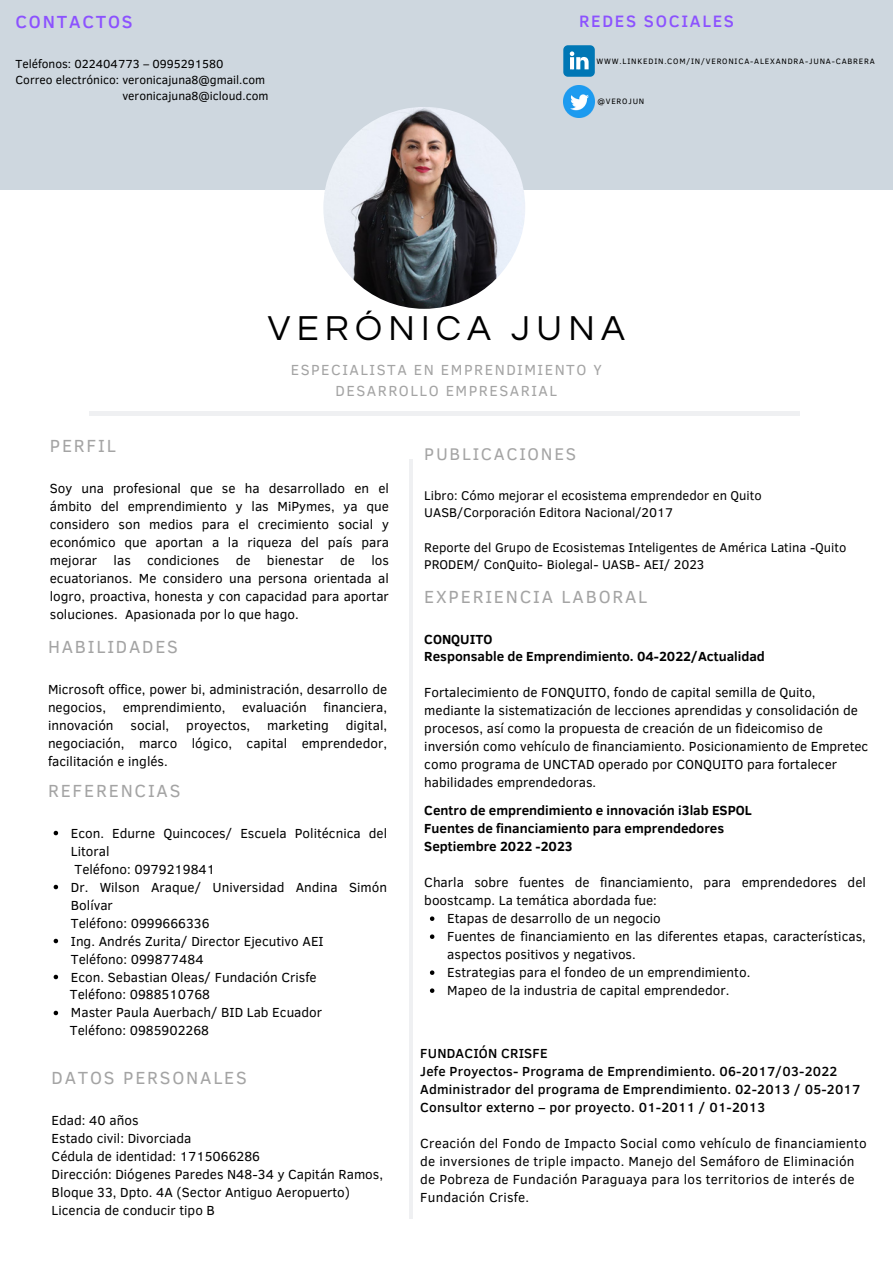
<style>
.page{position:relative;width:893px;height:1264px;background:#fff}
.page>*{position:absolute;margin:0;border:0;box-sizing:border-box;transform-origin:0 0}
.t1{font:36px "Questrial";letter-spacing:.175em;color:#000}
.t2{font:18px "Clear Sans";letter-spacing:.1em;color:#a4a4a4}
.t3{font:500 18px "Clear Sans";letter-spacing:.1em;color:#8c52ff}
.t4{font:17.25px "Clear Sans";letter-spacing:.1em;color:#a4a4a4}
.t5{font:500 16.95px "Clear Sans";letter-spacing:.1em;color:#8c52ff}
.t6{font:15px/20.2px "Clear Sans";letter-spacing:.1em;color:#a4a4a4;text-align:center}
.t7{font:13.5px/18px "Clear Sans";color:#000}
.t8{font:500 13.5px "Clear Sans";letter-spacing:.015em;color:#000}
.t9{font:700 13.5px "Clear Sans";color:#000}
.t10{font:13.05px/17.2px "Clear Sans";color:#000}
.t11{font:12px "Clear Sans";color:#000}
.t12{font:7.95px "Clear Sans";letter-spacing:.1em;color:#000}
</style>
<div class="page">
<hr style="left:409px;top:459px;width:3px;height:759px;background:#eff0f2">
<div style="left:0;top:0;width:892px;height:190px;background:#ced7df"></div>
<img style="left:323px;top:107px;width:202px;height:202px;border-radius:50%">
<hr style="left:89px;top:412px;width:711px;height:3px;background:#eff0f2">
<img style="left:563px;top:86px;width:31px;height:31px">
<svg style="left:563px;top:45px;width:31px;height:32px"></svg>
<svg style="left:54px;top:830px;width:4px;height:5px"></svg>
<svg style="left:54px;top:884px;width:4px;height:5px"></svg>
<svg style="left:54px;top:938px;width:4px;height:5px"></svg>
<svg style="left:54px;top:974px;width:4px;height:5px"></svg>
<svg style="left:54px;top:1010px;width:4px;height:5px"></svg>
<svg style="left:430px;top:916px;width:4px;height:4px"></svg>
<svg style="left:430px;top:934px;width:4px;height:4px"></svg>
<svg style="left:430px;top:970px;width:4px;height:4px"></svg>
<svg style="left:430px;top:988px;width:4px;height:4px"></svg>
<p class="t3" style="left:15px;top:9px;width:119px">CONTACTOS</p>
<p class="t5" style="left:579px;top:8px;width:156px">REDES SOCIALES</p>
<p class="t12" style="left:596px;top:55px;width:280px">WWW.LINKEDIN.COM/IN/VERONICA-ALEXANDRA-JUNA-CABRERA</p>
<p class="t12" style="left:597px;top:96px;width:48px">@VEROJUN</p>
<p class="t11" style="left:15px;top:55px;width:209px">Teléfonos: 022404773 – 0995291580</p>
<p class="t11" style="left:15px;top:71px;width:251px">Correo electrónico: veronicajuna8@gmail.com</p>
<p class="t11" style="left:122px;top:87px;width:147px">veronicajuna8@icloud.com</p>
<p class="t2" style="left:50px;top:433px;width:67px">PERFIL</p>
<p class="t1" style="left:268px;top:310px;width:358px">VERÓNICA JUNA</p>
<p class="t6" style="left:291px;top:359px;width:312px">ESPECIALISTA EN EMPRENDIMIENTO Y<br>DESARROLLO EMPRESARIAL</p>
<p class="t4" style="left:424px;top:442px;width:153px">PUBLICACIONES</p>
<p class="t7" style="left:50px;top:478px;width:340px;text-align:justify">Soy una profesional que se ha desarrollado en el ámbito del emprendimiento y las MiPymes, ya que considero son medios para el crecimiento social y económico que aportan a la riqueza del país para mejorar las condiciones de bienestar de los ecuatorianos. Me considero una persona orientada al logro, proactiva, honesta y con capacidad para aportar soluciones. Apasionada por lo que hago.</p>
<p class="t2" style="left:48px;top:633px;width:131px">HABILIDADES</p>
<p class="t7" style="left:48px;top:679px;width:340px;text-align:justify">Microsoft office, power bi, administración, desarrollo de negocios, emprendimiento, evaluación financiera, innovación</p>
<p class="t7" style="left:48px;top:715px;width:340px;text-align:justify;text-indent:298px">digital, negociación, marco lógico, capital emprendedor, facilitación e inglés.</p>
<p class="t7" style="left:131px;top:715px;width:40px">social,</p>
<p class="t7" style="left:186px;top:715px;width:65px">proyectos,</p>
<p class="t7" style="left:267px;top:715px;width:63px">marketing</p>
<p class="t2" style="left:48px;top:777px;width:134px">REFERENCIAS</p>
<p class="t7" style="left:71px;top:823px;width:318px">Econ. Edurne Quincoces/ Escuela Politécnica del<br>Litoral</p>
<p class="t7" style="left:71px;top:877px;width:318px">Dr. Wilson Araque/ Universidad Andina Simón<br>Bolívar</p>
<p class="t7" style="left:71px;top:931px;width:254px">Ing. Andrés Zurita/ Director Ejecutivo AEI</p>
<p class="t7" style="left:71px;top:967px;width:247px">Econ. Sebastian Oleas/ Fundación Crisfe</p>
<p class="t7" style="left:71px;top:1003px;width:253px">Master Paula Auerbach/ BID Lab Ecuador</p>
<p class="t7" style="left:75px;top:859px;width:142px">Teléfono: 0979219841</p>
<p class="t7" style="left:71px;top:913px;width:140px">Teléfono: 0999666336</p>
<p class="t7" style="left:71px;top:949px;width:134px">Teléfono: 099877484</p>
<p class="t7" style="left:70px;top:985px;width:142px">Teléfono: 0988510768</p>
<p class="t7" style="left:70px;top:1021px;width:141px">Teléfono: 0985902268</p>
<p class="t2" style="left:52px;top:1064px;width:197px">DATOS PERSONALES</p>
<p class="t7" style="left:52px;top:1110px;width:88px">Edad: 40 años</p>
<p class="t7" style="left:52px;top:1128px;width:141px">Estado civil: Divorciada</p>
<p class="t7" style="left:52px;top:1146px;width:210px">Cédula de identidad: 1715066286</p>
<p class="t7" style="left:52px;top:1164px;width:333px">Dirección: Diógenes Paredes N48-34 y Capitán Ramos,<br>Bloque 33, Dpto. 4A (Sector Antiguo Aeropuerto)</p>
<p class="t7" style="left:52px;top:1200px;width:165px">Licencia de conducir tipo B</p>
<p class="t10" style="left:424px;top:486px;width:339px">Libro: Cómo mejorar el ecosistema emprendedor en Quito<br>UASB/Corporación Editora Nacional/2017</p>
<p class="t10" style="left:424px;top:538px;width:423px">Reporte del Grupo de Ecosistemas Inteligentes de América Latina -Quito</p>
<p class="t10" style="left:424px;top:555px;width:282px">PRODEM/ ConQuito- Biolegal- UASB- AEI/ 2023</p>
<p class="t2" style="left:424px;top:583px;width:224px">EXPERIENCIA LABORAL</p>
<p class="t9" style="left:424px;top:629px;width:70px">CONQUITO</p>
<p class="t9" style="left:424px;top:647px;width:342px">Responsable de Emprendimiento. 04-2022/Actualidad</p>
<p class="t7" style="left:424px;top:683px;width:445px">Fortalecimiento de FONQUITO, fondo de capital semilla de Quito, mediante la sistematización de lecciones aprendidas y consolidación de procesos, así como la propuesta de creación de un fideicomiso de inversión como vehículo de financiamiento. Posicionamiento de Empretec como programa de UNCTAD operado por CONQUITO para fortalecer habilidades emprendedoras.</p>
<p class="t9" style="left:424px;top:800px;width:329px">Centro de emprendimiento e innovación i3lab ESPOL</p>
<p class="t9" style="left:424px;top:818px;width:301px">Fuentes de financiamiento para emprendedores</p>
<p class="t9" style="left:424px;top:836px;width:150px">Septiembre 2022 -2023</p>
<p class="t7" style="left:424px;top:872px;width:443px">Charla sobre fuentes de financiamiento, para emprendedores del boostcamp. La temática abordada fue:</p>
<p class="t7" style="left:447px;top:908px;width:215px">Etapas de desarrollo de un negocio</p>
<p class="t7" style="left:447px;top:926px;width:420px">Fuentes de financiamiento en las diferentes etapas, características, aspectos positivos y negativos.</p>
<p class="t7" style="left:447px;top:962px;width:304px">Estrategias para el fondeo de un emprendimiento.</p>
<p class="t7" style="left:447px;top:980px;width:283px">Mapeo de la industria de capital emprendedor.</p>
<p class="t8" style="left:420px;top:1043px;width:129px">FUNDACIÓN CRISFE</p>
<p class="t8" style="left:420px;top:1061px;width:418px">Jefe Proyectos- Programa de Emprendimiento. 06-2017/03-2022</p>
<p class="t8" style="left:420px;top:1079px;width:442px">Administrador del programa de Emprendimiento. 02-2013 / 05-2017</p>
<p class="t8" style="left:420px;top:1096px;width:346px">Consultor externo – por proyecto. 01-2011 / 01-2013</p>
<p class="t7" style="left:420px;top:1133px;width:448px">Creación del Fondo de Impacto Social como vehículo de financiamiento de inversiones de triple impacto. Manejo del Semáforo de Eliminación de Pobreza de Fundación Paraguaya para los territorios de interés de Fundación Crisfe.</p>
</div>
